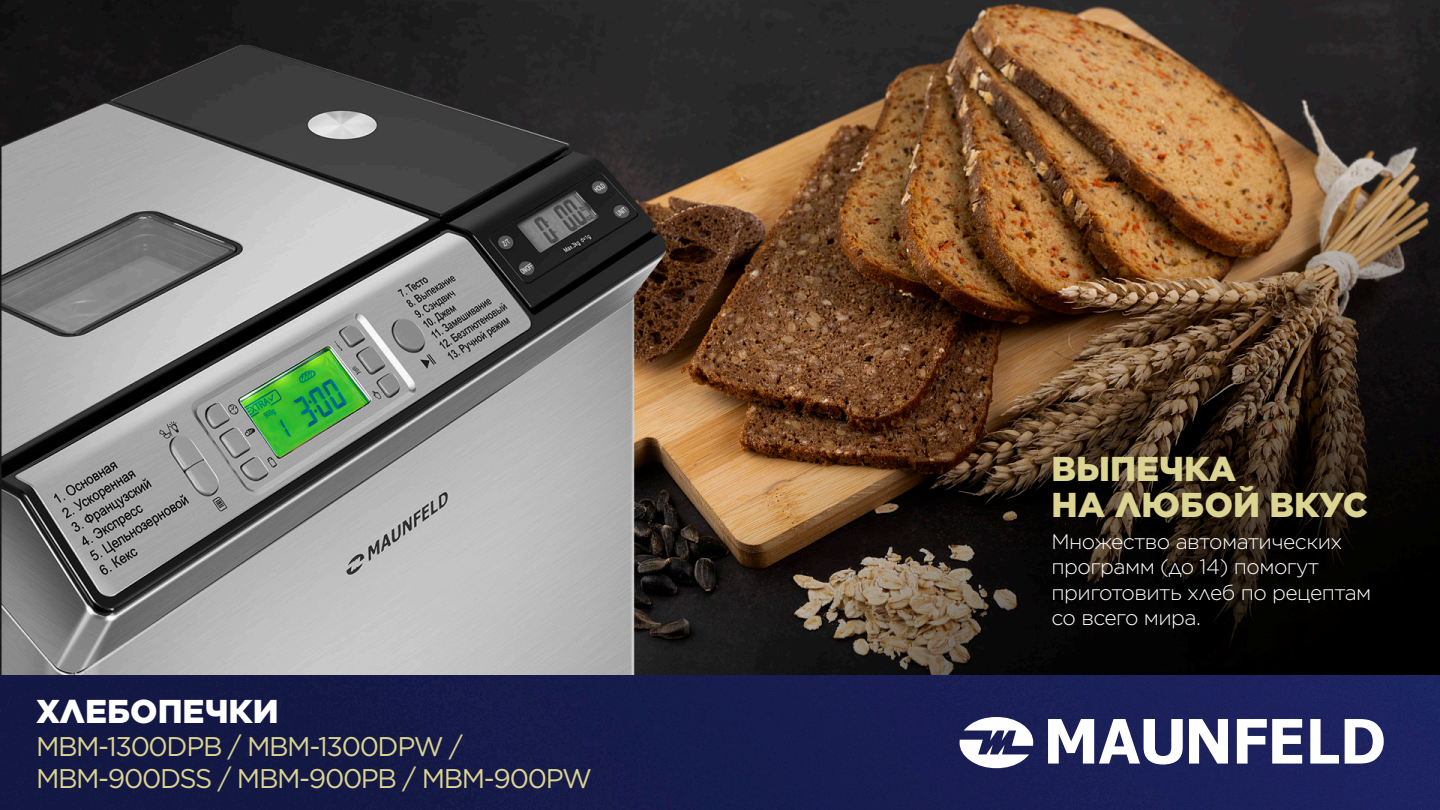
<style>
.page{position:relative;width:1440px;height:810px;background:#fff}
.page>*{position:absolute;margin:0;border:0;box-sizing:border-box;transform-origin:0 0}
.t1{font:900 34.5px/36px "Gotham";color:#dbd492}
.t2{font:900 33px "Gotham";color:#fff}
.t3{font:27px/32.4px "Gotham";letter-spacing:-.05em;color:#dbd492}
.t4{font:300 21px/25.2px "Gotham";letter-spacing:-.025em;color:#fff}
</style>
<div class="page">
<img style="left:0;top:0;width:1440px;height:810px">
<svg style="left:960px;top:717px;width:424px;height:51px"></svg>
<p class="t2" style="left:36px;top:689px;width:244px">ХЛЕБОПЕЧКИ</p>
<p class="t3" style="left:36px;top:729px;width:558px">MBM-1300DPB / MBM-1300DPW /<br>MBM-900DSS / MBM-900PB / MBM-900PW</p>
<p class="t1" style="left:1052px;top:450px;width:318px">ВЫПЕЧКА<br>НА ЛЮБОЙ ВКУС</p>
<p class="t4" style="left:1052px;top:529px;width:321px">Множество автоматических программ (до 14) помогут приготовить хлеб по рецептам со всего мира.</p>
</div>
